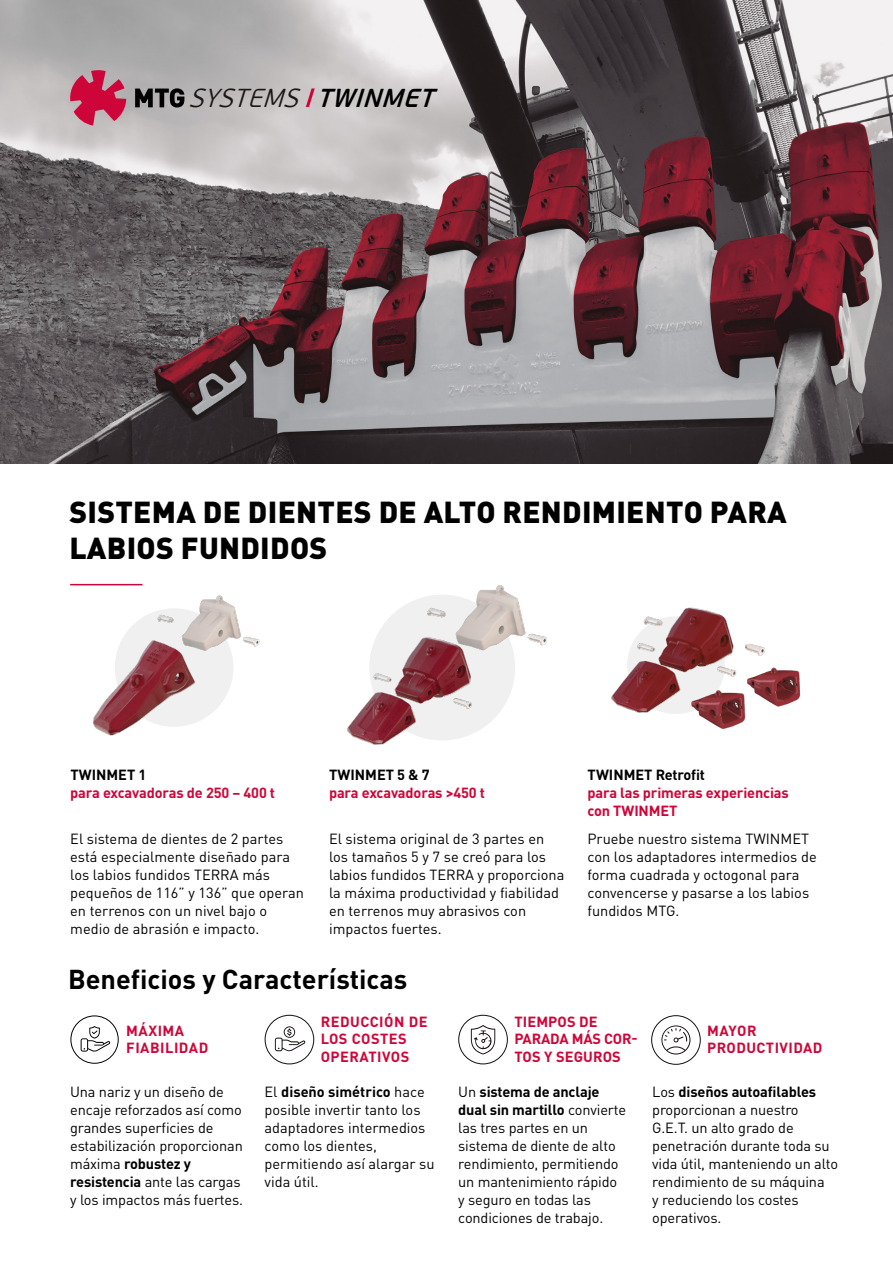
<style>
.page{position:relative;width:893px;height:1263px;background:#fff}
.page>*{position:absolute;margin:0;border:0;box-sizing:border-box;transform-origin:0 0}
.t1{font:900 30px/36px "DIN Pro";letter-spacing:.01em;color:#000}
.t2{font:700 27px "DIN Pro";color:#000}
.t3{font:italic 300 25.95px "PF Beau Sans Pro";color:#1d1719;scale:.95 1}
.t4{font:14.55px/18px "DIN Pro";letter-spacing:-.005em;color:#000}
.t5{font:700 14.55px/18px "DIN Pro";letter-spacing:-.01em;color:#ce0538}
.t6{font:700 14.55px/17.4px "DIN Pro";letter-spacing:.035em;color:#ce0538}
.t7{font:700 14.55px "DIN Pro";color:#000}
.t8{font:700 14.55px/17.4px "DIN Pro";letter-spacing:.01em;color:#ce0538}
.t9{font:700 14.55px/17.4px "DIN Pro";letter-spacing:.03em;color:#ce0538}
.s1{font-weight:600;color:#000}
.s2{font-weight:700}
</style>
<div class="page">
<img style="left:0;top:0;width:893px;height:463px">
<svg style="left:135px;top:88px;width:49px;height:19px"></svg>
<svg style="left:70px;top:70px;width:56px;height:56px;background:#c5506e"></svg>
<svg style="left:306px;top:88px;width:9px;height:19px"></svg>
<img style="left:347px;top:585px;width:200px;height:160px">
<img style="left:611px;top:607px;width:154px;height:107px">
<img style="left:79px;top:583px;width:181px;height:153px">
<img style="left:690px;top:687px;width:58px;height:42px">
<img style="left:744px;top:663px;width:57px;height:46px">
<svg style="left:651px;top:1015px;width:50px;height:50px"></svg>
<svg style="left:265px;top:1015px;width:49px;height:49px"></svg>
<svg style="left:70px;top:1015px;width:49px;height:49px"></svg>
<svg style="left:458px;top:1015px;width:50px;height:49px"></svg>
<hr style="left:70px;top:584px;width:72px;height:1px;background:#ce0538">
<h3 class="t3" style="left:189px;top:83px;width:268px">SYSTEMS <span class="s1">TWINMET</span></h3>
<h1 class="t1" style="left:69px;top:490px;width:719px">SISTEMA DE DIENTES DE ALTO RENDIMIENTO PARA<br>LABIOS FUNDIDOS</h1>
<p class="t7" style="left:70px;top:762px;width:78px">TWINMET 1</p>
<p class="t5" style="left:70px;top:782px;width:206px">para excavadoras de 250 – 400 t</p>
<p class="t4" style="left:70px;top:828px;width:235px">El sistema de dientes de 2 partes está especialmente diseñado para los labios fundidos TERRA más pequeños de 116” y 136” que operan en terrenos con un nivel bajo o medio de abrasión e impacto.</p>
<p class="t7" style="left:329px;top:762px;width:102px">TWINMET 5 &amp; 7</p>
<p class="t5" style="left:329px;top:782px;width:158px">para excavadoras &gt;450 t</p>
<p class="t4" style="left:329px;top:828px;width:237px">El sistema original de 3 partes en los tamaños 5 y 7 se creó para los labios fundidos TERRA y proporciona la máxima productividad y fiabilidad en terrenos muy abrasivos con impactos fuertes.</p>
<h2 class="t2" style="left:68px;top:957px;width:341px">Beneficios y Características</h2>
<p class="t7" style="left:587px;top:762px;width:119px">TWINMET Retrofit</p>
<p class="t5" style="left:587px;top:782px;width:203px">para las primeras experiencias con TWINMET</p>
<p class="t4" style="left:587px;top:828px;width:231px">Pruebe nuestro sistema TWINMET con los adaptadores intermedios de forma cuadrada y octogonal para convencerse y pasarse a los labios fundidos MTG.</p>
<p class="t6" style="left:126px;top:1020px;width:84px">MÁXIMA<br>FIABILIDAD</p>
<p class="t4" style="left:70px;top:1081px;width:174px">Una nariz y un diseño de encaje reforzados así como grandes superficies de estabilización proporcionan máxima <span class="s2">robustez y resistencia</span> ante las cargas y los impactos más fuertes.</p>
<p class="t6" style="left:321px;top:1011px;width:108px">REDUCCIÓN DE<br>LOS COSTES<br>OPERATIVOS</p>
<p class="t8" style="left:514px;top:1011px;width:125px">TIEMPOS DE<br>PARADA MÁS COR-<br>TOS Y SEGUROS</p>
<p class="t9" style="left:707px;top:1020px;width:117px">MAYOR<br>PRODUCTIVIDAD</p>
<p class="t4" style="left:458px;top:1081px;width:169px">Un <span class="s2">sistema de anclaje dual sin martillo</span> convierte las tres partes en un sistema de diente de alto rendimiento, permitiendo un mantenimiento rápido y seguro en todas las condiciones de trabajo.</p>
<p class="t4" style="left:652px;top:1081px;width:188px">Los <span class="s2">diseños autoafilables </span>proporcionan a nuestro<br>G.E.T. un alto grado de penetración durante toda su vida útil, manteniendo un alto rendimiento de su máquina<br>y reduciendo los costes operativos.</p>
<p class="t4" style="left:265px;top:1081px;width:171px">El <span class="s2">diseño simétrico</span> hace posible invertir tanto los adaptadores intermedios como los dientes, permitiendo así alargar su vida útil.</p>
</div>
